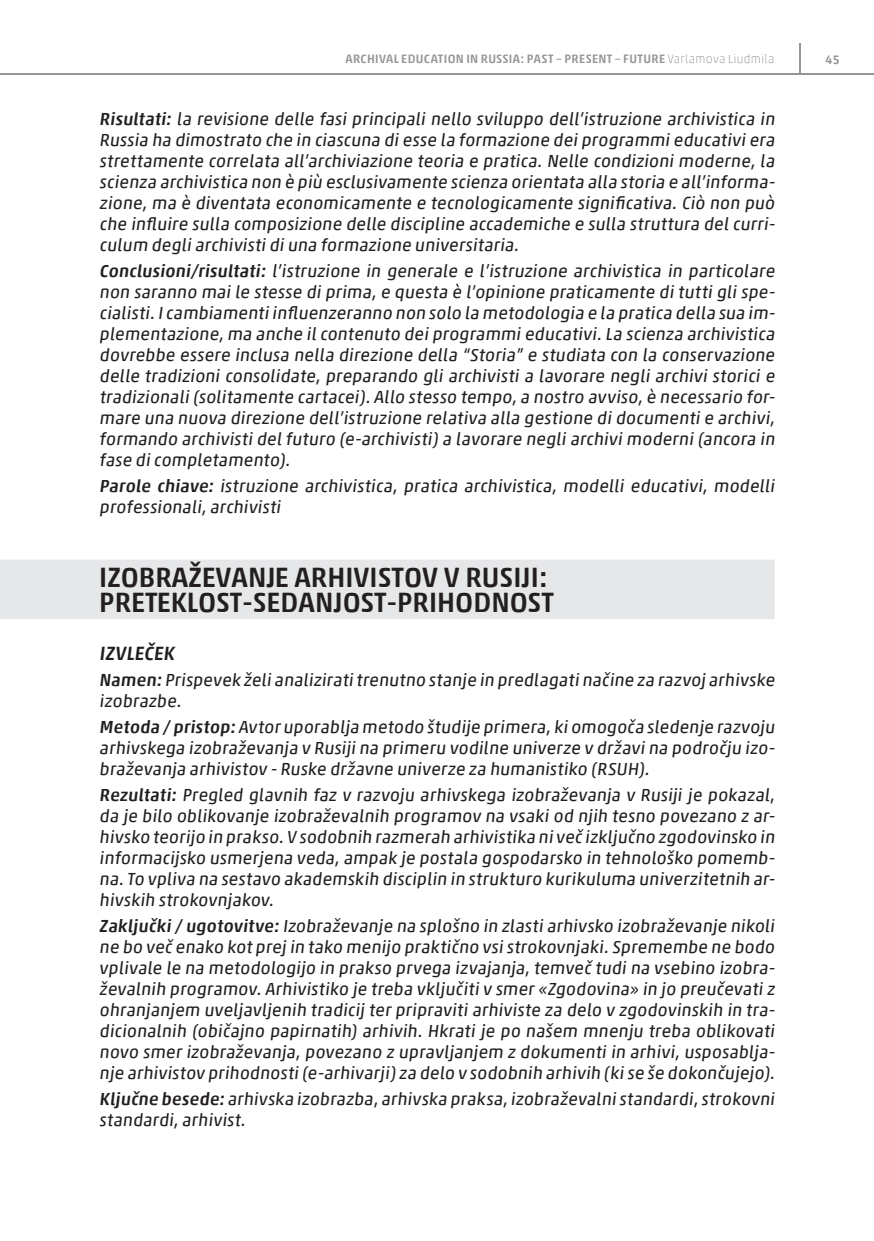
<style>
.page{position:relative;width:874px;height:1241px;background:#fff}
.page>*{position:absolute;margin:0;border:0;box-sizing:border-box;transform-origin:0 0}
.t1{font:500 28px/24.5px "Akko Std";color:#231f20}
.t2{font:500 19.25px "Akko Std";color:#231f20}
.t3{font:17.5px/21px "Akko Pro";letter-spacing:.005em;color:#231f20;text-align:justify}
.t4{font:500 12.25px "Akko Std";letter-spacing:.025em;color:#939598}
.s1{font-weight:100}
.s2{font-family:"Akko Std";font-weight:500}
</style>
<div class="page">
<div style="left:0;top:559px;width:774px;height:35px;background:#e6e7e9"></div>
<div style="left:0;top:584px;width:774px;height:35px;background:#e6e7e9"></div>
<hr style="left:0;top:74px;width:873px;height:1px;background:#939598">
<hr style="left:799px;top:43px;width:1px;height:32px;background:#939598">
<p class="t4" style="left:345px;top:51px;width:430px">ARCHIVAL EDUCATION IN RUSSIA: PAST – PRESENT – FUTURE <span class="s1">Varlamova Liudmila</span></p>
<p class="t4" style="left:825px;top:52px;width:16px">45</p>
<p class="t3" style="left:99px;top:108px;width:679px"><span class="s2">Risultati:</span> la revisione delle fasi principali nello sviluppo dell’istruzione archivistica in Russia ha dimostrato che in ciascuna diesse la formazione deiprogrammieducativiera strettamente correlata all’archiviazione teoria e pratica. Nelle condizioni moderne, la scienza archivistica non è più esclusivamente scienza orientata alla storia e all’informa&shy;zione, ma è diventata economicamente e tecnologicamente significativa. Ciò non può che influire sulla composizione delle discipline accademiche e sulla struttura del curri&shy;culum degliarchivistidiuna formazione universitaria.</p>
<p class="t3" style="left:99px;top:260px;width:679px"><span class="s2">Conclusioni/risultati:</span> l’istruzione in generale e l’istruzione archivistica in particolare non saranno mai le stesse di prima, e questa è l’opinione praticamente di tutti gli spe&shy;cialisti.Icambiamentiinfluenzeranno non solo la metodologia e la pratica della sua im&shy;plementazione,ma anche ilcontenuto deiprogrammieducativi.La scienza archivistica dovrebbe essere inclusa nella direzione della “Storia” e studiata con la conservazione delle tradizioni consolidate, preparando gli archivisti a lavorare negli archivi storici e tradizionali(solitamente cartacei).Allo stesso tempo,a nostro avviso,è necessario for&shy;mare una nuova direzione dell’istruzione relativa alla gestione didocumentie archivi, formando archivisti del futuro (e-archivisti) a lavorare negli archivi moderni (ancora in fase dicompletamento).</p>
<p class="t3" style="left:99px;top:475px;width:679px"><span class="s2">Parole chiave:</span> istruzione archivistica, pratica archivistica, modelli educativi, modelli professionali,archivisti</p>
<h1 class="t1" style="left:99px;top:565px;width:456px">IZOBRAŽEVANJE ARHIVISTOV V RUSIJI:<br>PRETEKLOST-SEDANJOST-PRIHODNOST</h1>
<p class="t2" style="left:99px;top:641px;width:79px">IZVLEČEK</p>
<p class="t3" style="left:99px;top:668px;width:679px"><span class="s2">Namen:</span> Prispevek želianaliziratitrenutno stanje in predlagatinačine za razvoj arhivske izobrazbe.</p>
<p class="t3" style="left:99px;top:715px;width:679px"><span class="s2">Metoda / pristop:</span> Avtor uporablja metodo študije primera,kiomogoča sledenje razvoju arhivskega izobraževanja v Rusiji na primeru vodilne univerze v državi na področju izo&shy;braževanja arhivistov - Ruske državne univerze za humanistiko (RSUH).</p>
<p class="t3" style="left:99px;top:783px;width:679px"><span class="s2">Rezultati:</span> Pregled glavnih faz v razvoju arhivskega izobraževanja v Rusiji je pokazal, da je bilo oblikovanje izobraževalnih programov na vsaki od njih tesno povezano z ar&shy;hivsko teorijo in prakso.V sodobnih razmerah arhivistika niveč izključno zgodovinsko in informacijsko usmerjena veda, ampak je postala gospodarsko in tehnološko pomemb&shy;na.To vpliva na sestavo akademskih disciplin in strukturo kurikuluma univerzitetnih ar&shy;hivskih strokovnjakov.</p>
<p class="t3" style="left:99px;top:914px;width:679px"><span class="s2">Zaključki / ugotovitve:</span> Izobraževanje na splošno in zlastiarhivsko izobraževanje nikoli ne bo več enako kot prej in tako menijo praktično vsistrokovnjaki.Spremembe ne bodo vplivale le na metodologijo in prakso prvega izvajanja, temveč tudi na vsebino izobra&shy;ževalnih programov. Arhivistiko je treba vključiti v smer «Zgodovina» in jo preučevati z ohranjanjem uveljavljenih tradicij ter pripraviti arhiviste za delo v zgodovinskih in tra&shy;dicionalnih (običajno papirnatih) arhivih. Hkrati je po našem mnenju treba oblikovati novo smer izobraževanja, povezano z upravljanjem z dokumenti in arhivi, usposablja&shy;nje arhivistov prihodnosti(e-arhivarji) za delo v sodobnih arhivih (kise še dokončujejo).</p>
<p class="t3" style="left:99px;top:1087px;width:679px"><span class="s2">Ključne besede:</span> arhivska izobrazba,arhivska praksa,izobraževalnistandardi,strokovni standardi,arhivist.</p>
</div>
